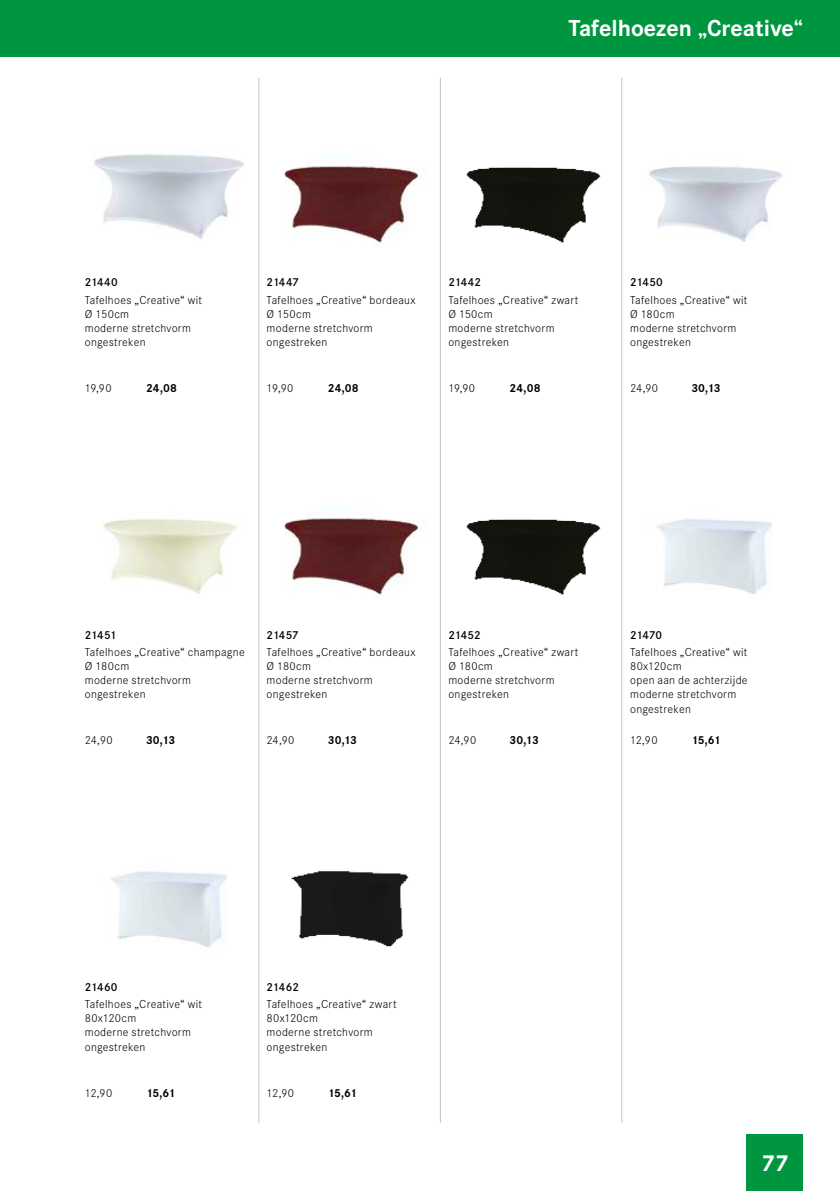
<style>
.page{position:relative;width:840px;height:1191px;background:#fff}
.page>*{position:absolute;margin:0;border:0;box-sizing:border-box;transform-origin:0 0}
.t1{font:700 24px "Corporate S";color:#fff}
.t2{font:300 12px/14.2px "Corporate S";letter-spacing:.025em;color:#000}
.t3{font:600 12px "Corporate S";letter-spacing:-.03em;color:#000}
.t4{font:700 12px "Corporate S";letter-spacing:-.015em;color:#000}
</style>
<div class="page">
<img style="left:94px;top:154px;width:150px;height:85px">
<img style="left:284px;top:166px;width:135px;height:79px">
<img style="left:466px;top:167px;width:135px;height:76px">
<img style="left:649px;top:166px;width:133px;height:76px">
<img style="left:103px;top:519px;width:135px;height:75px">
<img style="left:284px;top:518px;width:135px;height:79px">
<img style="left:466px;top:519px;width:135px;height:76px">
<img style="left:657px;top:519px;width:115px;height:75px">
<img style="left:111px;top:871px;width:116px;height:76px">
<img style="left:291px;top:871px;width:118px;height:76px">
<hr style="left:621px;top:78px;width:1px;height:1045px;background:#c5c5c5">
<hr style="left:258px;top:78px;width:1px;height:1045px;background:#c5c5c5">
<hr style="left:440px;top:78px;width:1px;height:1045px;background:#c5c5c5">
<div style="left:746px;top:1134px;width:56px;height:57px;background:#009640"></div>
<div style="left:0;top:0;width:839px;height:57px;background:#009640"></div>
<h1 class="t1" style="left:568px;top:12px;width:236px">Tafelhoezen „Creative“</h1>
<p class="t3" style="left:85px;top:274px;width:34px">21440</p>
<p class="t3" style="left:266px;top:274px;width:34px">21447</p>
<p class="t3" style="left:448px;top:274px;width:34px">21442</p>
<p class="t3" style="left:630px;top:274px;width:34px">21450</p>
<p class="t2" style="left:85px;top:292px;width:119px">Tafelhoes „Creative“ wit<br>Ø 150cm<br>moderne stretchvorm ongestreken</p>
<p class="t2" style="left:266px;top:292px;width:150px">Tafelhoes „Creative“ bordeaux<br>Ø 150cm<br>moderne stretchvorm ongestreken</p>
<p class="t2" style="left:448px;top:292px;width:131px">Tafelhoes „Creative“ zwart<br>Ø 150cm<br>moderne stretchvorm ongestreken</p>
<p class="t2" style="left:629px;top:292px;width:119px">Tafelhoes „Creative“ wit<br>Ø 180cm<br>moderne stretchvorm ongestreken</p>
<p class="t4" style="left:146px;top:380px;width:32px">24,08</p>
<p class="t4" style="left:327px;top:380px;width:32px">24,08</p>
<p class="t4" style="left:509px;top:380px;width:32px">24,08</p>
<p class="t4" style="left:691px;top:380px;width:31px">30,13</p>
<p class="t2" style="left:85px;top:380px;width:28px">19,90</p>
<p class="t2" style="left:266px;top:380px;width:28px">19,90</p>
<p class="t2" style="left:448px;top:380px;width:28px">19,90</p>
<p class="t2" style="left:629px;top:380px;width:29px">24,90</p>
<p class="t3" style="left:85px;top:626px;width:33px">21451</p>
<p class="t3" style="left:266px;top:626px;width:34px">21457</p>
<p class="t3" style="left:448px;top:626px;width:34px">21452</p>
<p class="t3" style="left:629px;top:626px;width:33px">21470</p>
<p class="t2" style="left:85px;top:644px;width:161px">Tafelhoes „Creative“ champagne<br>Ø 180cm<br>moderne stretchvorm ongestreken</p>
<p class="t2" style="left:266px;top:644px;width:150px">Tafelhoes „Creative“ bordeaux<br>Ø 180cm<br>moderne stretchvorm ongestreken</p>
<p class="t2" style="left:448px;top:644px;width:131px">Tafelhoes „Creative“ zwart<br>Ø 180cm<br>moderne stretchvorm ongestreken</p>
<p class="t2" style="left:629px;top:644px;width:119px">Tafelhoes „Creative“ wit<br>80x120cm<br>open aan de achterzijde moderne stretchvorm ongestreken</p>
<p class="t4" style="left:146px;top:732px;width:31px">30,13</p>
<p class="t4" style="left:327px;top:732px;width:31px">30,13</p>
<p class="t4" style="left:509px;top:732px;width:31px">30,13</p>
<p class="t4" style="left:691px;top:732px;width:31px">15,61</p>
<p class="t2" style="left:85px;top:733px;width:29px">24,90</p>
<p class="t2" style="left:266px;top:733px;width:29px">24,90</p>
<p class="t2" style="left:448px;top:733px;width:29px">24,90</p>
<p class="t2" style="left:629px;top:733px;width:29px">12,90</p>
<p class="t3" style="left:85px;top:978px;width:34px">21460</p>
<p class="t3" style="left:266px;top:978px;width:34px">21462</p>
<p class="t2" style="left:85px;top:996px;width:119px">Tafelhoes „Creative“ wit<br>80x120cm<br>moderne stretchvorm ongestreken</p>
<p class="t2" style="left:266px;top:996px;width:131px">Tafelhoes „Creative“ zwart<br>80x120cm<br>moderne stretchvorm ongestreken</p>
<p class="t2" style="left:85px;top:1085px;width:29px">12,90</p>
<p class="t2" style="left:266px;top:1085px;width:29px">12,90</p>
<p class="t4" style="left:146px;top:1084px;width:31px">15,61</p>
<p class="t4" style="left:327px;top:1084px;width:31px">15,61</p>
<h1 class="t1" style="left:760px;top:1146px;width:29px">77</h1>
</div>
